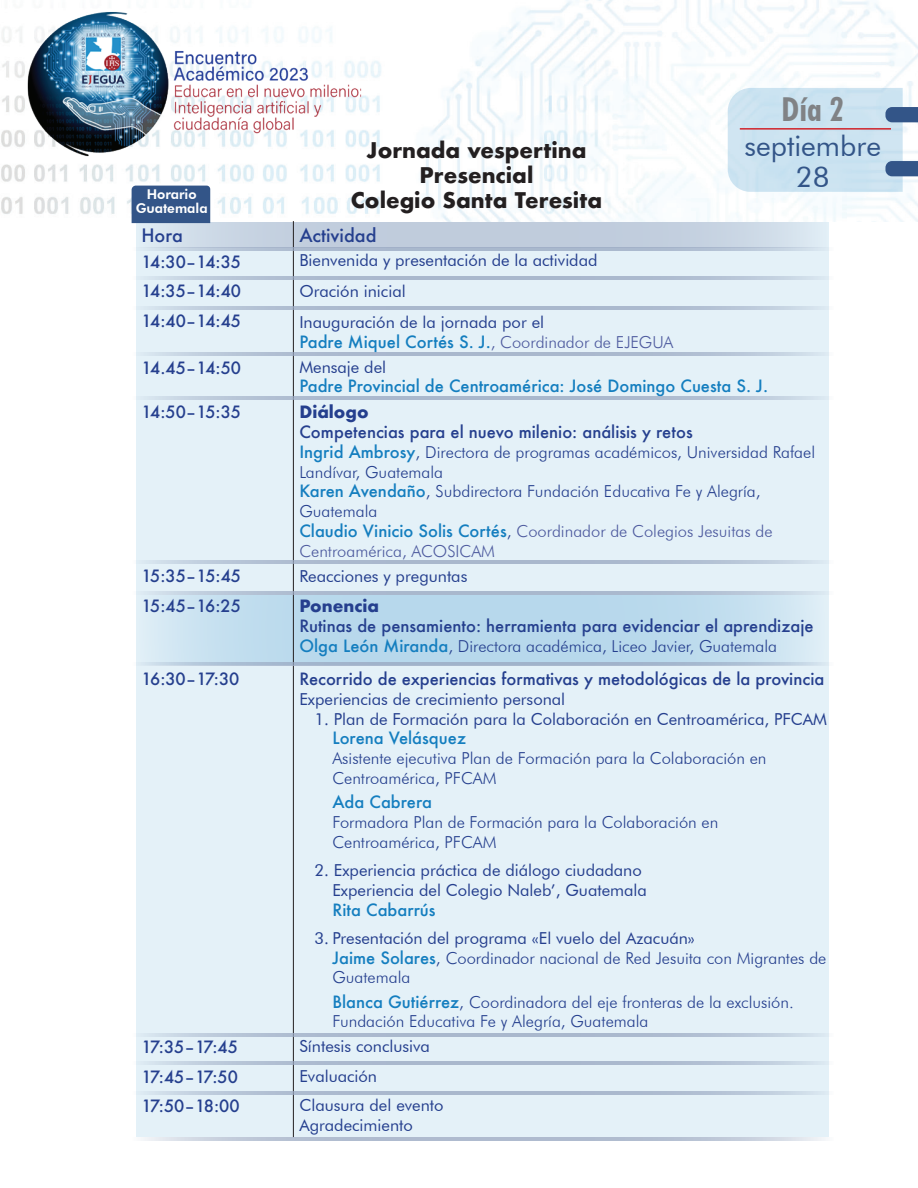
<style>
.page{position:relative;width:918px;height:1188px;background:#fff}
.page>*{position:absolute;margin:0;border:0;box-sizing:border-box;transform-origin:0 0}
.t1{font:700 condensed 33px "Futura BT";color:#808285}
.t2{font:28.5px/31.2px "Futura BT";color:#358;text-align:center}
.t3{font:700 21px/25.2px "Futura";color:#231f20;text-align:center}
.t4{font:500 18px "Futura";color:#253f8e}
.t5{font:300 16.5px/19.8px "Futura BT";color:#253f8e}
.t6{font:16.5px/19.8px "Futura BT";color:#253f8e}
.t7{font:500 16.5px "Futura";color:#253f8e}
.t8{font:500 16.5px "Futura";color:#147ebf}
.t9{font:700 16.5px "Futura";color:#253f8e}
.t10{font:800 13.5px/13.5px "Futura BT";color:#fff;text-align:center}
.s1{font-family:"Futura BT";font-weight:300;color:#4d5a9e}
.s2{font-family:"Futura";font-weight:500;color:#147ebf}
.s3{color:#4d5a9e}
.s4{font-weight:400}
</style>
<div class="page">
<div style="left:136px;top:223px;width:692px;height:914px;background:#e4f1f8"></div>
<img style="left:1px;top:0;width:917px;height:221px">
<svg style="left:136px;top:595px;width:691px;height:68px;background:#bfdced"></svg>
<svg style="left:137px;top:223px;width:691px;height:24px;background:#c6d2e1"></svg>
<img style="left:17px;top:0;width:357px;height:165px">
<svg style="left:728px;top:88px;width:190px;height:104px;background:#c6ddec"></svg>
<hr style="left:740px;top:128px;width:151px;height:2px;background:#d1232a">
<hr style="left:293px;top:1093px;width:1px;height:44px;background:#231f20">
<svg style="left:293px;top:221px;width:1px;height:26px"></svg>
<hr style="left:293px;top:248px;width:1px;height:30px;background:#231f20">
<svg style="left:293px;top:279px;width:1px;height:27px"></svg>
<hr style="left:293px;top:307px;width:1px;height:47px;background:#231f20">
<hr style="left:293px;top:354px;width:1px;height:44px;background:#231f20">
<hr style="left:293px;top:398px;width:1px;height:165px;background:#231f20">
<hr style="left:293px;top:563px;width:1px;height:30px;background:#231f20">
<hr style="left:293px;top:593px;width:1px;height:72px;background:#231f20">
<hr style="left:293px;top:665px;width:1px;height:368px;background:#231f20">
<hr style="left:293px;top:1033px;width:1px;height:30px;background:#231f20">
<hr style="left:293px;top:1063px;width:1px;height:30px;background:#231f20">
<hr style="left:132px;top:561px;width:702px;height:3px;background:#9baac3">
<hr style="left:132px;top:663px;width:702px;height:3px;background:#9baac3">
<hr style="left:132px;top:591px;width:702px;height:3px;background:#9baac3">
<svg style="left:136px;top:1033px;width:693px;height:4px;background:#b3c2d4"></svg>
<hr style="left:132px;top:1062px;width:702px;height:3px;background:#9baac3">
<svg style="left:136px;top:1091px;width:693px;height:4px;background:#b3c2d4"></svg>
<hr style="left:132px;top:1137px;width:702px;height:3px;background:#9baac3">
<div style="left:132px;top:186px;width:78px;height:37px;background:#358"></div>
<svg style="left:136px;top:247px;width:693px;height:4px;background:#b1c0d3"></svg>
<hr style="left:132px;top:276px;width:702px;height:3px;background:#9baac3">
<hr style="left:132px;top:306px;width:702px;height:3px;background:#9baac3">
<hr style="left:132px;top:353px;width:702px;height:3px;background:#9baac3">
<hr style="left:132px;top:397px;width:702px;height:3px;background:#9baac3">
<p class="t10" style="left:136px;top:188px;width:73px">Horario<br>Guatemala</p>
<p class="t3" style="left:351px;top:137px;width:253px">Jornada vespertina<br>Presencial<br>Colegio Santa Teresita</p>
<h1 class="t1" style="left:782px;top:90px;width:64px">Día 2</h1>
<h2 class="t2" style="left:744px;top:130px;width:138px">septiembre<br>28</h2>
<p class="t4" style="left:141px;top:223px;width:43px">Hora</p>
<p class="t4" style="left:299px;top:223px;width:79px">Actividad</p>
<p class="t7" style="left:141px;top:250px;width:101px">14:30–14:35</p>
<p class="t6" style="left:299px;top:251px;width:300px">Bienvenida y presentación de la actividad</p>
<p class="t7" style="left:141px;top:280px;width:101px">14:35–14:40</p>
<p class="t6" style="left:299px;top:281px;width:108px">Oración inicial</p>
<p class="t7" style="left:141px;top:310px;width:101px">14:40–14:45</p>
<p class="t6" style="left:299px;top:312px;width:246px">Inauguración de la jornada por el</p>
<p class="t8" style="left:299px;top:331px;width:376px">Padre Miquel Cortés S. J.<span class="s1">, Coordinador de EJEGUA</span></p>
<p class="t7" style="left:141px;top:356px;width:101px">14.45–14:50</p>
<p class="t6" style="left:299px;top:357px;width:88px">Mensaje del</p>
<p class="t8" style="left:299px;top:375px;width:470px">Padre Provincial de Centroamérica: José Domingo Cuesta S. J.</p>
<p class="t7" style="left:141px;top:401px;width:101px">14:50–15:35</p>
<p class="t9" style="left:299px;top:400px;width:71px">Diálogo</p>
<p class="t7" style="left:299px;top:420px;width:395px">Competencias para el nuevo milenio: análisis y retos</p>
<p class="t5" style="left:299px;top:442px;width:517px"><span class="s2">Ingrid Ambrosy</span>, Directora de programas académicos, Universidad Rafael Landívar, Guatemala<br><span class="s2">Karen Avendaño</span>, Subdirectora Fundación Educativa Fe y Alegría, Guatemala<br><span class="s2">Claudio Vinicio Solis Cortés</span>, <span class="s3">Coordinador de Colegios Jesuitas de Centroamérica, ACOSICAM</span></p>
<p class="t7" style="left:141px;top:565px;width:101px">15:35–15:45</p>
<p class="t6" style="left:299px;top:566px;width:170px">Reacciones y preguntas</p>
<p class="t7" style="left:141px;top:595px;width:101px">15:45–16:25</p>
<p class="t9" style="left:299px;top:594px;width:81px">Ponencia</p>
<p class="t7" style="left:299px;top:615px;width:516px">Rutinas de pensamiento: herramienta para evidenciar el aprendizaje</p>
<p class="t5" style="left:299px;top:636px;width:479px"><span class="s2">Olga León Miranda</span>, Directora académica, Liceo Javier, Guatemala</p>
<p class="t7" style="left:141px;top:668px;width:99px">16:30–17:30</p>
<p class="t7" style="left:299px;top:668px;width:526px">Recorrido de experiencias formativas y metodológicas de la provincia</p>
<p class="t6" style="left:299px;top:689px;width:267px">Experiencias de crecimiento personal</p>
<p class="t6" style="left:314px;top:709px;width:514px">1. Plan de Formación para la Colaboración en Centroamérica, PFCAM</p>
<p class="t8" style="left:332px;top:727px;width:135px">Lorena Velásquez</p>
<p class="t5" style="left:332px;top:748px;width:436px">Asistente ejecutiva Plan de Formación para la Colaboración en<br>Centroamérica, PFCAM</p>
<p class="t8" style="left:332px;top:791px;width:101px">Ada Cabrera</p>
<p class="t5" style="left:332px;top:812px;width:388px">Formadora Plan de Formación para la Colaboración en<br>Centroamérica, PFCAM</p>
<p class="t6" style="left:332px;top:860px;width:316px;text-indent:-18px">2. Experiencia práctica de diálogo ciudadano<br>Experiencia del Colegio Naleb’, Guatemala</p>
<p class="t8" style="left:332px;top:898px;width:105px">Rita Cabarrús</p>
<p class="t5" style="left:332px;top:928px;width:496px;text-indent:-18px"><span class="s4">3. Presentación del programa «El vuelo del Azacuán»<br></span><span class="s2">Jaime Solares</span>, Coordinador nacional de Red Jesuita con Migrantes de<br>Guatemala</p>
<p class="t5" style="left:332px;top:992px;width:463px"><span class="s2">Blanca Gutiérrez</span>, Coordinadora del eje fronteras de la exclusión.<br>Fundación Educativa Fe y Alegría, Guatemala</p>
<p class="t7" style="left:141px;top:1036px;width:98px">17:35–17:45</p>
<p class="t6" style="left:299px;top:1036px;width:132px">Síntesis conclusiva</p>
<p class="t7" style="left:141px;top:1065px;width:98px">17:45–17:50</p>
<p class="t6" style="left:299px;top:1066px;width:79px">Evaluación</p>
<p class="t7" style="left:141px;top:1095px;width:100px">17:50–18:00</p>
<p class="t6" style="left:299px;top:1096px;width:146px">Clausura del evento<br>Agradecimiento</p>
</div>
